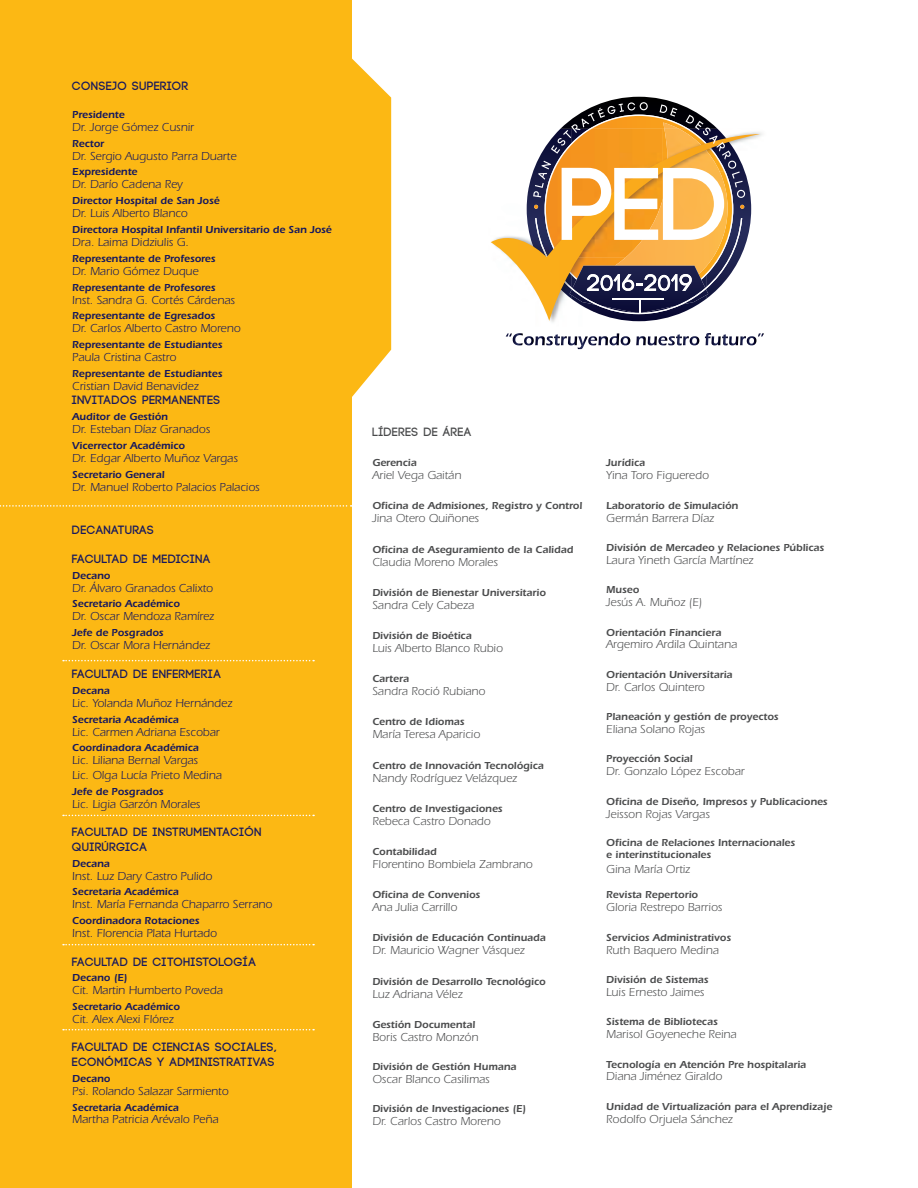
<style>
.page{position:relative;width:918px;height:1188px;background:#fff}
.page>*{position:absolute;margin:0;border:0;box-sizing:border-box;transform-origin:0 0}
.t1{font:12px/14.4px "ITC Eras Std";color:#16185e}
.t2{font:12px "ITC Eras Std";color:#4e4f50}
.t3{font:700 12px/14.4px "Code";letter-spacing:.05em;color:#16185e}
.t4{font:700 12px "Code";letter-spacing:.05em;color:#494a4b}
.t5{font:600 10.5px/11.4px "ITC Eras Std";color:#4b4c4d}
.t6{font:600 10.5px "ITC Eras Std";color:#16185e}
</style>
<div class="page">
<div style="left:0;top:0;width:351px;height:1188px;background:#fcb814"></div>
<svg style="left:506px;top:333px;width:124px;height:16px"></svg>
<svg style="left:636px;top:334px;width:63px;height:11px"></svg>
<svg style="left:705px;top:333px;width:59px;height:12px"></svg>
<img style="left:632px;top:321px;width:14px;height:1px">
<svg style="left:491px;top:134px;width:269px;height:187px"></svg>
<svg style="left:533px;top:97px;width:212px;height:217px"></svg>
<svg style="left:0;top:505px;width:352px;height:2px"></svg>
<svg style="left:63px;top:660px;width:251px;height:1px"></svg>
<svg style="left:63px;top:815px;width:251px;height:1px"></svg>
<svg style="left:63px;top:944px;width:251px;height:1px"></svg>
<svg style="left:63px;top:1029px;width:251px;height:1px"></svg>
<svg style="left:351px;top:47px;width:40px;height:364px"></svg>
<p class="t3" style="left:72px;top:79px;width:117px">CONSEJO SUPERIOR</p>
<p class="t6" style="left:72px;top:108px;width:54px">Presidente</p>
<p class="t1" style="left:72px;top:120px;width:123px">Dr. Jorge Gómez Cusnir</p>
<p class="t6" style="left:72px;top:137px;width:34px">Rector</p>
<p class="t1" style="left:72px;top:149px;width:166px">Dr. Sergio Augusto Parra Duarte</p>
<p class="t6" style="left:72px;top:166px;width:67px">Expresidente</p>
<p class="t1" style="left:72px;top:177px;width:112px">Dr. Darío Cadena Rey</p>
<p class="t6" style="left:72px;top:195px;width:149px">Director Hospital de San José</p>
<p class="t1" style="left:72px;top:206px;width:117px">Dr. Luis Alberto Blanco</p>
<p class="t6" style="left:72px;top:224px;width:261px">Directora Hospital Infantil Universitario de San José</p>
<p class="t1" style="left:72px;top:235px;width:118px">Dra. Laima Didziulis G.</p>
<p class="t6" style="left:72px;top:252px;width:145px">Representante de Profesores</p>
<p class="t1" style="left:72px;top:264px;width:128px">Dr. Mario Gómez Duque</p>
<p class="t6" style="left:72px;top:281px;width:145px">Representante de Profesores</p>
<p class="t1" style="left:72px;top:293px;width:164px">Inst. Sandra G. Cortés Cárdenas</p>
<p class="t6" style="left:72px;top:310px;width:145px">Representante de Egresados</p>
<p class="t1" style="left:72px;top:321px;width:170px">Dr. Carlos Alberto Castro Moreno</p>
<p class="t6" style="left:72px;top:339px;width:152px">Representante de Estudiantes</p>
<p class="t1" style="left:72px;top:350px;width:105px">Paula Cristina Castro</p>
<p class="t6" style="left:72px;top:368px;width:152px">Representante de Estudiantes</p>
<p class="t1" style="left:72px;top:379px;width:128px">Cristian David Benavidez</p>
<p class="t3" style="left:72px;top:393px;width:150px">INVITADOS PERMANENTES</p>
<p class="t6" style="left:72px;top:411px;width:97px">Auditor de Gestión</p>
<p class="t1" style="left:72px;top:422px;width:139px">Dr. Esteban Díaz Granados</p>
<p class="t6" style="left:72px;top:440px;width:114px">Vicerrector Académico</p>
<p class="t1" style="left:72px;top:451px;width:167px">Dr. Edgar Alberto Muñoz Vargas</p>
<p class="t6" style="left:72px;top:468px;width:94px">Secretario General</p>
<p class="t1" style="left:72px;top:480px;width:189px">Dr. Manuel Roberto Palacios Palacios</p>
<p class="t3" style="left:72px;top:523px;width:83px">DECANATURAS</p>
<p class="t3" style="left:72px;top:552px;width:139px">FACULTAD DE MEDICINA</p>
<p class="t6" style="left:72px;top:569px;width:40px">Decano</p>
<p class="t1" style="left:72px;top:581px;width:142px">Dr. Álvaro Granados Calixto</p>
<p class="t6" style="left:72px;top:598px;width:109px">Secretario Académico</p>
<p class="t1" style="left:72px;top:609px;width:144px">Dr. Oscar Mendoza Ramírez</p>
<p class="t6" style="left:72px;top:627px;width:93px">Jefe de Posgrados</p>
<p class="t1" style="left:72px;top:638px;width:140px">Dr. Oscar Mora Hernández</p>
<p class="t3" style="left:72px;top:667px;width:150px">FACULTAD DE ENFERMERIA</p>
<p class="t6" style="left:72px;top:684px;width:39px">Decana</p>
<p class="t1" style="left:72px;top:696px;width:162px">Lic. Yolanda Muñoz Hernández</p>
<p class="t6" style="left:72px;top:713px;width:108px">Secretaria Académica</p>
<p class="t1" style="left:72px;top:725px;width:149px">Lic. Carmen Adriana Escobar</p>
<p class="t6" style="left:72px;top:742px;width:128px">Coordinadora Académica</p>
<p class="t1" style="left:72px;top:753px;width:151px">Lic. Liliana Bernal Vargas<br>Lic. Olga Lucía Prieto Medina</p>
<p class="t6" style="left:72px;top:785px;width:93px">Jefe de Posgrados</p>
<p class="t1" style="left:72px;top:797px;width:130px">Lic. Ligia Garzón Morales</p>
<p class="t3" style="left:72px;top:825px;width:191px">FACULTAD DE INSTRUMENTACIÓN<br>QUIRÚRGICA</p>
<p class="t6" style="left:72px;top:857px;width:39px">Decana</p>
<p class="t1" style="left:72px;top:869px;width:142px">Inst. Luz Dary Castro Pulido</p>
<p class="t6" style="left:72px;top:886px;width:108px">Secretaria Académica</p>
<p class="t1" style="left:72px;top:897px;width:202px">Inst. María Fernanda Chaparro Serrano</p>
<p class="t6" style="left:72px;top:915px;width:129px">Coordinadora Rotaciones</p>
<p class="t1" style="left:72px;top:926px;width:146px">Inst. Florencia Plata Hurtado</p>
<p class="t3" style="left:72px;top:955px;width:185px">FACULTAD DE CITOHISTOLOGÍA</p>
<p class="t6" style="left:72px;top:971px;width:57px">Decano (E)</p>
<p class="t1" style="left:72px;top:983px;width:152px">Cit. Martin Humberto Poveda</p>
<p class="t6" style="left:72px;top:1000px;width:109px">Secretario Académico</p>
<p class="t1" style="left:72px;top:1012px;width:103px">Cit. Alex Alexi Flórez</p>
<p class="t3" style="left:72px;top:1041px;width:206px">FACULTAD DE CIENCIAS SOCIALES,<br>ECONÓMICAS Y ADMINISTRATIVAS</p>
<p class="t6" style="left:72px;top:1072px;width:40px">Decano</p>
<p class="t1" style="left:72px;top:1084px;width:158px">Psi. Rolando Salazar Sarmiento</p>
<p class="t6" style="left:72px;top:1101px;width:108px">Secretaria Académica</p>
<p class="t1" style="left:72px;top:1112px;width:148px">Martha Patricia Arévalo Peña</p>
<p class="t4" style="left:372px;top:426px;width:100px">LÍDERES DE ÁREA</p>
<p class="t5" style="left:372px;top:457px;width:46px">Gerencia</p>
<p class="t2" style="left:372px;top:469px;width:90px">Ariel Vega Gaitán</p>
<p class="t5" style="left:372px;top:500px;width:211px">Oficina de Admisiones, Registro y Control</p>
<p class="t2" style="left:372px;top:512px;width:108px">Jina Otero Quiñones</p>
<p class="t5" style="left:372px;top:543px;width:203px">Oficina de Aseguramiento de la Calidad</p>
<p class="t2" style="left:372px;top:555px;width:127px">Claudia Moreno Morales</p>
<p class="t5" style="left:372px;top:587px;width:175px">División de Bienestar Universitario</p>
<p class="t2" style="left:372px;top:598px;width:103px">Sandra Cely Cabeza</p>
<p class="t5" style="left:372px;top:630px;width:101px">División de Bioética</p>
<p class="t2" style="left:372px;top:641px;width:132px">Luis Alberto Blanco Rubio</p>
<p class="t5" style="left:372px;top:673px;width:38px">Cartera</p>
<p class="t2" style="left:372px;top:685px;width:115px">Sandra Roció Rubiano</p>
<p class="t5" style="left:372px;top:716px;width:94px">Centro de Idiomas</p>
<p class="t2" style="left:372px;top:728px;width:109px">María Teresa Aparicio</p>
<p class="t5" style="left:372px;top:759px;width:173px">Centro de Innovación Tecnológica</p>
<p class="t2" style="left:372px;top:771px;width:146px">Nandy Rodríguez Velázquez</p>
<p class="t5" style="left:372px;top:803px;width:132px">Centro de Investigaciones</p>
<p class="t2" style="left:372px;top:814px;width:120px">Rebeca Castro Donado</p>
<p class="t5" style="left:372px;top:846px;width:66px">Contabilidad</p>
<p class="t2" style="left:372px;top:857px;width:162px">Florentino Bombiela Zambrano</p>
<p class="t5" style="left:372px;top:889px;width:109px">Oficina de Convenios</p>
<p class="t2" style="left:372px;top:901px;width:86px">Ana Julia Carrillo</p>
<p class="t5" style="left:372px;top:932px;width:175px">División de Educación Continuada</p>
<p class="t2" style="left:372px;top:944px;width:154px">Dr. Mauricio Wagner Vásquez</p>
<p class="t5" style="left:372px;top:975px;width:175px">División de Desarrollo Tecnológico</p>
<p class="t2" style="left:372px;top:987px;width:92px">Luz Adriana Vélez</p>
<p class="t5" style="left:372px;top:1019px;width:104px">Gestión Documental</p>
<p class="t2" style="left:372px;top:1030px;width:108px">Boris Castro Monzón</p>
<p class="t5" style="left:372px;top:1061px;width:146px">División de Gestión Humana</p>
<p class="t2" style="left:372px;top:1072px;width:119px">Oscar Blanco Casilimas</p>
<p class="t5" style="left:372px;top:1103px;width:155px">División de Investigaciones (E)</p>
<p class="t2" style="left:372px;top:1115px;width:130px">Dr. Carlos Castro Moreno</p>
<p class="t5" style="left:606px;top:457px;width:40px">Jurídica</p>
<p class="t2" style="left:606px;top:469px;width:104px">Yina Toro Figueredo</p>
<p class="t5" style="left:606px;top:499px;width:134px">Laboratorio de Simulación</p>
<p class="t2" style="left:606px;top:511px;width:109px">Germán Barrera Díaz</p>
<p class="t5" style="left:606px;top:542px;width:219px">División de Mercadeo y Relaciones Públicas</p>
<p class="t2" style="left:606px;top:553px;width:149px">Laura Yineth García Martínez</p>
<p class="t5" style="left:606px;top:584px;width:34px">Museo</p>
<p class="t2" style="left:606px;top:596px;width:97px">Jesús A. Muñoz (E)</p>
<p class="t5" style="left:606px;top:626px;width:117px">Orientación Financiera</p>
<p class="t2" style="left:606px;top:638px;width:132px">Argemiro Ardila Quintana</p>
<p class="t5" style="left:606px;top:669px;width:128px">Orientación Universitaria</p>
<p class="t2" style="left:606px;top:680px;width:100px">Dr. Carlos Quintero</p>
<p class="t5" style="left:606px;top:711px;width:174px">Planeación y gestión de proyectos</p>
<p class="t2" style="left:606px;top:722px;width:100px">Eliana Solano Rojas</p>
<p class="t5" style="left:606px;top:753px;width:88px">Proyección Social</p>
<p class="t2" style="left:606px;top:765px;width:140px">Dr. Gonzalo López Escobar</p>
<p class="t5" style="left:606px;top:796px;width:223px">Oficina de Diseño, Impresos y Publicaciones</p>
<p class="t2" style="left:606px;top:807px;width:105px">Jeisson Rojas Vargas</p>
<p class="t5" style="left:606px;top:837px;width:190px">Oficina de Relaciones Internacionales e interinstitucionales</p>
<p class="t2" style="left:606px;top:863px;width:86px">Gina María Ortiz</p>
<p class="t5" style="left:606px;top:889px;width:93px">Revista Repertorio</p>
<p class="t2" style="left:606px;top:901px;width:118px">Gloria Restrepo Barrios</p>
<p class="t5" style="left:606px;top:931px;width:126px">Servicios Administrativos</p>
<p class="t2" style="left:606px;top:943px;width:114px">Ruth Baquero Medina</p>
<p class="t5" style="left:606px;top:974px;width:104px">División de Sistemas</p>
<p class="t2" style="left:606px;top:985px;width:100px">Luis Ernesto Jaimes</p>
<p class="t5" style="left:606px;top:1016px;width:113px">Sistema de Bibliotecas</p>
<p class="t2" style="left:606px;top:1028px;width:132px">Marisol Goyeneche Reina</p>
<p class="t5" style="left:606px;top:1058px;width:201px">Tecnología en Atención Pre hospitalaria</p>
<p class="t2" style="left:606px;top:1070px;width:118px">Diana Jiménez Giraldo</p>
<p class="t5" style="left:606px;top:1101px;width:228px">Unidad de Virtualización para el Aprendizaje</p>
<p class="t2" style="left:606px;top:1112px;width:128px">Rodolfo Orjuela Sánchez</p>
</div>
